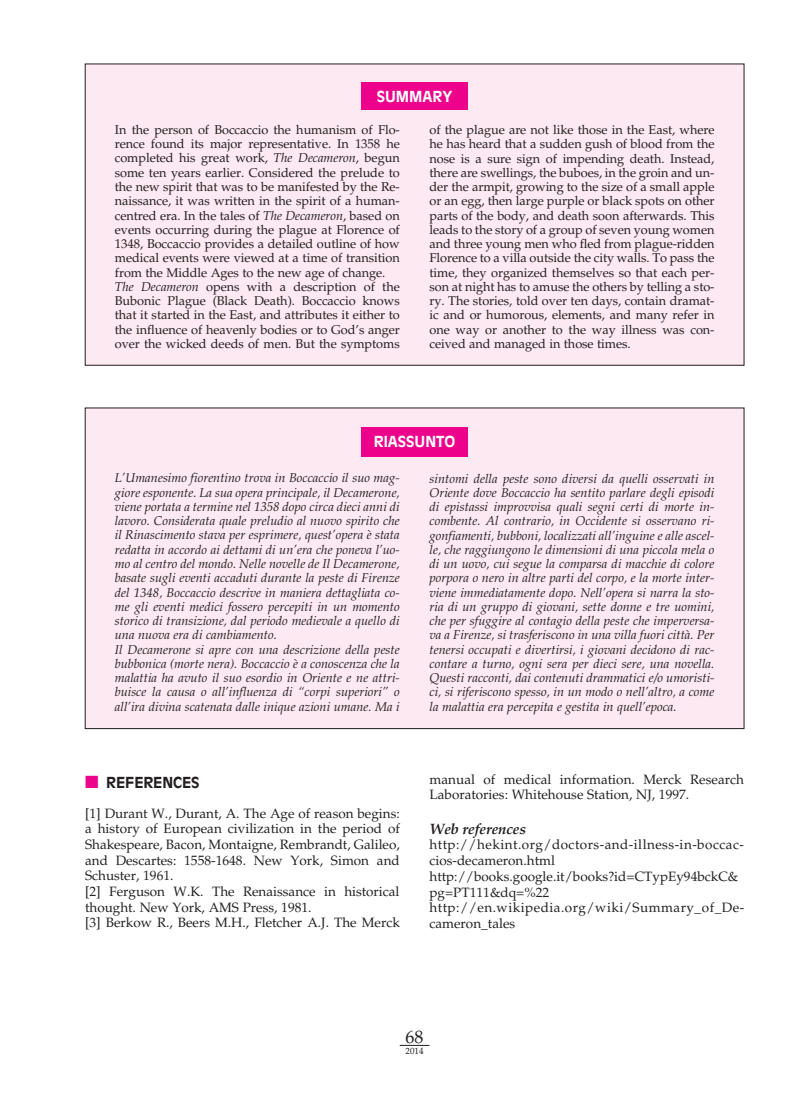
<style>
.page{position:relative;width:808px;height:1106px;background:#fff}
.page>*{position:absolute;margin:0;border:0;box-sizing:border-box;transform-origin:0 0}
.t1{font:18px "Palatino LT Std";color:#231f20}
.t2{font:700 15px "Antique Olive Std";color:#fff}
.t3{font:italic 700 15px "Palatino LT Std";letter-spacing:-.01em;color:#231f20}
.t4{font:700 15px "Antique Olive Std";letter-spacing:-.005em;color:#231f20}
.t5{font:13.5px/15.8px "Palatino LT Std";color:#231f20}
.t6{font:italic 12.75px/14.2px "Palatino LT Std";color:#231f20}
.t7{font:12.75px/14.2px "Palatino LT Std";letter-spacing:-.005em;color:#231f20}
.t8{font:9px "Palatino LT Std";color:#231f20}
.s1{font-style:italic}
.s2{color:#ed028c}
</style>
<div class="page">
<svg style="left:400px;top:1045px;width:29px;height:1px"></svg>
<div style="left:85px;top:64px;width:659px;height:301px;background:#fce9f1"></div>
<div style="left:362px;top:82px;width:106px;height:28px;background:#ed028c"></div>
<div style="left:85px;top:408px;width:659px;height:320px;background:#fce9f1"></div>
<div style="left:362px;top:427px;width:106px;height:30px;background:#ed028c"></div>
<p class="t2" style="left:377px;top:90px;width:77px">SUMMARY</p>
<p class="t7" style="left:115px;top:124px;width:287px">In the person of Boccaccio the humanism of Flo&shy;rence found its major representative. In 1358 he completed his great work, <span class="s1">The Decameron</span>, begun some ten years earlier. Considered the prelude to the new spirit that was to be manifested by the Re&shy;naissance, it was written in the spirit of a human&shy;centred era. In the tales of <span class="s1">The Decameron</span>, based on events occurring during the plague at Florence of 1348, Boccaccio provides a detailed outline of how medical events were viewed at a time of transition from the Middle Ages to the new age of change.<br><span class="s1">The Decameron</span> opens with a description of the Bubonic Plague (Black Death). Boccaccio knows that it started in the East, and attributes it either to the influence of heavenly bodies or to God’s anger over the wicked deeds of men. But the symptoms</p>
<p class="t7" style="left:429px;top:124px;width:286px;text-align:justify">of the plague are not like those in the East, where he has heard that a sudden gush of blood from the nose is a sure sign of impending death. Instead, there are swellings, the buboes, in the groin and un&shy;der the armpit, growing to the size of a small apple or an egg, then large purple or black spots on other parts of the body, and death soon afterwards. This leads to the story of a group of seven young women and three young men who fled from plague-ridden Florence to a villa outside the city walls. To pass the time, they organized themselves so that each per&shy;son at night has to amuse the others by telling a sto&shy;ry. The stories, told over ten days, contain dramat&shy;ic and or humorous, elements, and many refer in one way or another to the way illness was con&shy;ceived and managed in those times.</p>
<p class="t2" style="left:374px;top:436px;width:83px">RIASSUNTO</p>
<p class="t6" style="left:115px;top:472px;width:286px">L’Umanesimo fiorentino trova in Boccaccio il suo mag&shy;giore esponente. La sua opera principale, il Decamerone, viene portata a termine nel 1358 dopo circa dieci anni di lavoro. Considerata quale preludio al nuovo spirito che il Rinascimento stava per esprimere, quest’opera è stata redatta in accordo ai dettami di un’era che poneva l’uo&shy;mo al centro del mondo. Nelle novelle de Il Decamerone, basate sugli eventi accaduti durante la peste di Firenze del 1348, Boccaccio descrive in maniera dettagliata co&shy;me gli eventi medici fossero percepiti in un momento storico di transizione, dal periodo medievale a quello di una nuova era di cambiamento.<br>Il Decamerone si apre con una descrizione della peste bubbonica (morte nera). Boccaccio è a conoscenza che la malattia ha avuto il suo esordio in Oriente e ne attri&shy;buisce la causa o all’influenza di “corpi superiori” o all’ira divina scatenata dalle inique azioni umane. Ma i</p>
<p class="t6" style="left:429px;top:472px;width:286px;text-align:justify">sintomi della peste sono diversi da quelli osservati in Oriente dove Boccaccio ha sentito parlare degli episodi di epistassi improvvisa quali segni certi di morte in&shy;combente. Al contrario, in Occidente si osservano ri&shy;gonfiamenti, bubboni, localizzati all’inguine e alle ascel&shy;le, che raggiungono le dimensioni di una piccola mela o di un uovo, cui segue la comparsa di macchie di colore porpora o nero in altre parti del corpo, e la morte inter&shy;viene immediatamente dopo. Nell’opera si narra la sto&shy;ria di un gruppo di giovani, sette donne e tre uomini, che per sfuggire al contagio della peste che imperversa&shy;va a Firenze, si trasferiscono in una villa fuori città. Per tenersi occupati e divertirsi, i giovani decidono di rac&shy;contare a turno, ogni sera per dieci sere, una novella.<br>Questi racconti, dai contenuti drammatici e/o umoristi&shy;ci, si riferiscono spesso, in un modo o nell’altro, a come la malattia era percepita e gestita in quell’epoca.</p>
<p class="t4" style="left:85px;top:776px;width:116px"><span class="s2">■</span> REFERENCES</p>
<p class="t5" style="left:85px;top:806px;width:316px">[1] Durant W., Durant, A. The Age of reason begins: a history of European civilization in the period of Shakespeare, Bacon, Montaigne, Rembrandt, Galileo, and Descartes: 1558-1648. New York, Simon and Schuster, 1961.<br>[2] Ferguson W.K. The Renaissance in historical thought. New York, AMS Press, 1981.<br>[3] Berkow R., Beers M.H., Fletcher A.J. The Merck</p>
<p class="t5" style="left:429px;top:773px;width:316px">manual of medical information. Merck Research<br>Laboratories: Whitehouse Station, NJ, 1997.</p>
<p class="t3" style="left:429px;top:823px;width:98px">Web references</p>
<p class="t5" style="left:429px;top:838px;width:316px">http://hekint.org/doctors-and-illness-in-boccac&shy;cios-decameron.html http://books.google.it/books?id=CTypEy94bckC&amp; pg=PT111&amp;dq=%22 http://en.wikipedia.org/wiki/Summary_of_De&shy;cameron_tales</p>
<h1 class="t1" style="left:406px;top:1030px;width:19px">68</h1>
<p class="t8" style="left:406px;top:1047px;width:19px">2014</p>
</div>
